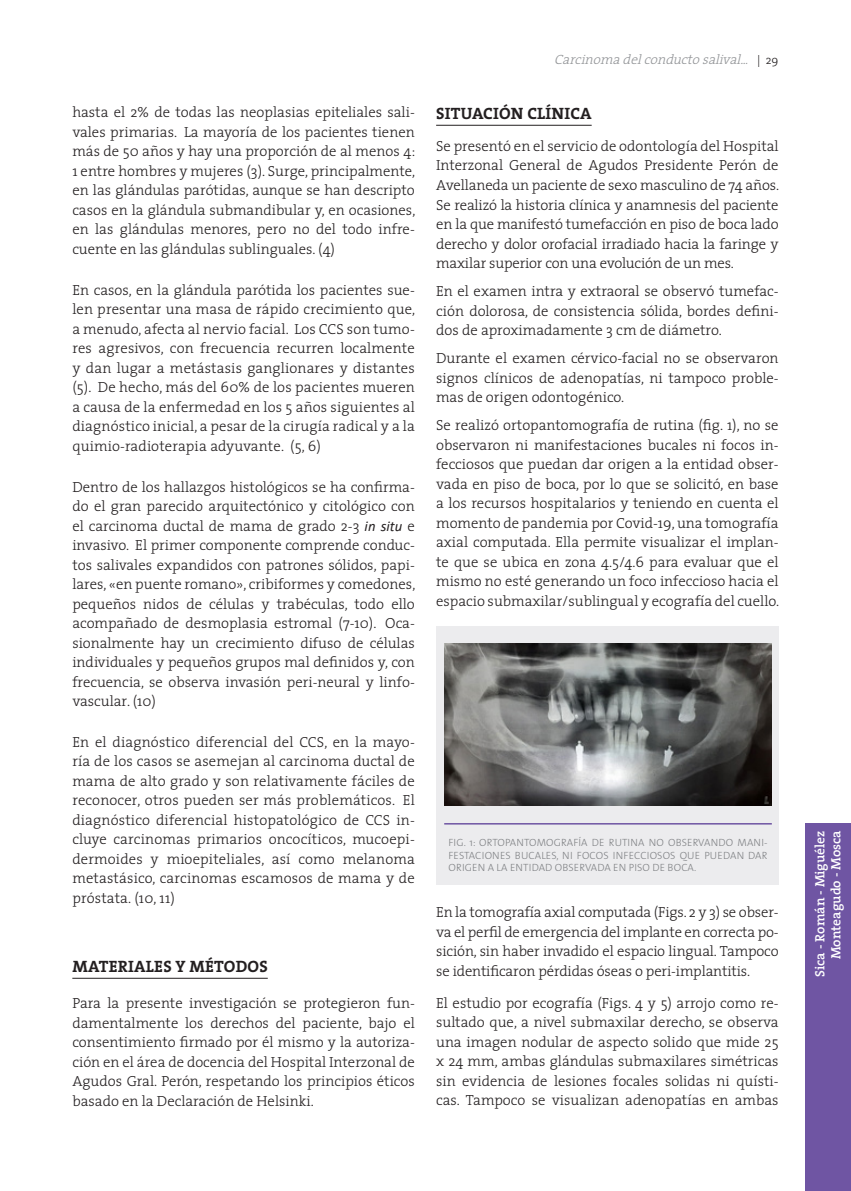
<style>
.page{position:relative;width:851px;height:1191px;background:#fff}
.page>*{position:absolute;margin:0;border:0;box-sizing:border-box;transform-origin:0 0}
.t1{font:700 16.5px "The Serif";letter-spacing:.015em;color:#231f20}
.t2{font:300 14.7px/19.5px "The Serif";color:#231f20;text-align:justify}
.t3{font:600 13.5px/16.2px "The Serif";color:#fff;text-align:right}
.t4{font:italic 300 13.5px "The Serif";color:#939598}
.t5{font:300 10.5px/12.6px "The Sans";letter-spacing:.015em;color:#808285;text-align:justify}
.s1{font-family:"Calibri";font-weight:400;font-style:italic}
.s2{font-style:normal;font-size:12px;color:#231f20}
</style>
<div class="page">
<div style="left:805px;top:823px;width:45px;height:368px;background:#6f55a3"></div>
<hr style="left:72px;top:978px;width:196px;height:1px;background:#231f20">
<hr style="left:436px;top:125px;width:155px;height:1px;background:#231f20">
<div style="left:436px;top:626px;width:342px;height:258px;background:#ececee"></div>
<img style="left:444px;top:643px;width:327px;height:162px">
<hr style="left:444px;top:823px;width:327px;height:1px;background:#6f55a3">
<p class="t2" style="left:72px;top:102px;width:344px">hasta el 2% de todas las neoplasias epiteliales sali&shy;vales primarias. La mayoría de los pacientes tienen más de 50 años y hay una proporción de al menos 4:<br>1 entre hombres y mujeres (3). Surge, principalmente, en las glándulas parótidas, aunque se han descripto casos en la glándula submandibular y, en ocasiones, en las glándulas menores, pero no del todo infre&shy;cuente en las glándulas sublinguales. (4)</p>
<p class="t2" style="left:72px;top:279px;width:344px">En casos, en la glándula parótida los pacientes sue&shy;len presentar una masa de rápido crecimiento que, a menudo, afecta al nervio facial. Los CCS son tumo&shy;res agresivos, con frecuencia recurren localmente y dan lugar a metástasis ganglionares y distantes (5). De hecho, más del 60% de los pacientes mueren a causa de la enfermedad en los 5 años siguientes al diagnóstico inicial, a pesar de la cirugía radical y a la quimio-radioterapia adyuvante. (5, 6)</p>
<p class="t2" style="left:72px;top:476px;width:344px">Dentro de los hallazgos histológicos se ha confirma&shy;do el gran parecido arquitectónico y citológico con el carcinoma ductal de mama de grado 2-3 <span class="s1">in situ</span> e invasivo. El primer componente comprende conduc&shy;tos salivales expandidos con patrones sólidos, papi&shy;lares, «en puente romano», cribiformes y comedones, pequeños nidos de células y trabéculas, todo ello acompañado de desmoplasia estromal (7-10). Oca&shy;sionalmente hay un crecimiento difuso de células individuales y pequeños grupos mal definidos y, con frecuencia, se observa invasión peri-neural y linfo&shy;vascular. (10)</p>
<p class="t2" style="left:72px;top:731px;width:344px">En el diagnóstico diferencial del CCS, en la mayo&shy;ría de los casos se asemejan al carcinoma ductal de mama de alto grado y son relativamente fáciles de reconocer, otros pueden ser más problemáticos. El diagnóstico diferencial histopatológico de CCS in&shy;cluye carcinomas primarios oncocíticos, mucoepi&shy;dermoides y mioepiteliales, así como melanoma metastásico, carcinomas escamosos de mama y de próstata. (10, 11)</p>
<p class="t1" style="left:72px;top:952px;width:197px">MATERIALES Y MÉTODOS</p>
<p class="t2" style="left:72px;top:993px;width:344px">Para la presente investigación se protegieron fun&shy;damentalmente los derechos del paciente, bajo el consentimiento firmado por él mismo y la autoriza&shy;ción en el área de docencia del Hospital Interzonal de Agudos Gral. Perón, respetando los principios éticos basado en la Declaración de Helsinki.</p>
<p class="t4" style="left:554px;top:49px;width:226px">Carcinomadelconductosalival... <span class="s2">| 2 9</span></p>
<p class="t1" style="left:436px;top:99px;width:157px">SITUACIÓN CLÍNICA</p>
<p class="t2" style="left:436px;top:136px;width:344px">Se presentó en el servicio de odontología del Hospital Interzonal General de Agudos Presidente Perón de Avellaneda un paciente de sexo masculino de 74 años.<br>Se realizó la historia clínica y anamnesis del paciente en la que manifestó tumefacción en piso de boca lado derecho y dolor orofacial irradiado hacia la faringe y maxilar superior con una evolución de un mes.</p>
<p class="t2" style="left:436px;top:281px;width:344px">En el examen intra y extraoral se observó tumefac&shy;ción dolorosa, de consistencia sólida, bordes defini&shy;dos de aproximadamente 3 cm de diámetro.</p>
<p class="t2" style="left:436px;top:348px;width:344px">Durante el examen cérvico-facial no se observaron signos clínicos de adenopatías, ni tampoco proble&shy;mas de origen odontogénico.</p>
<p class="t2" style="left:436px;top:415px;width:344px">Se realizó ortopantomografía de rutina (fig. 1), no se observaron ni manifestaciones bucales ni focos in&shy;fecciosos que puedan dar origen a la entidad obser&shy;vada en piso de boca, por lo que se solicitó, en base a los recursos hospitalarios y teniendo en cuenta el momento de pandemia por Covid-19, una tomografía axial computada. Ella permite visualizar el implan&shy;te que se ubica en zona 4.5/4.6 para evaluar que el mismo no esté generando un foco infeccioso hacia el espacio submaxilar/sublingual y ecografía del cuello.</p>
<p class="t5" style="left:448px;top:836px;width:320px">FIG. 1: ORTOPANTOMOGRAFÍA DE RUTINA NO OBSERVANDO MANI-FESTACIONES BUCALES, NI FOCOS INFECCIOSOS QUE PUEDAN DAR ORIGEN A LA ENTIDAD OBSERVADA EN PISO DE BOCA.</p>
<p class="t2" style="left:436px;top:901px;width:344px">En la tomografía axial computada (Figs. 2 y 3) se obser&shy;va el perfil de emergencia del implante en correcta po&shy;sición, sin haber invadido el espacio lingual. Tampoco se identificaron pérdidas óseas o peri-implantitis.</p>
<p class="t2" style="left:436px;top:992px;width:344px">El estudio por ecografía (Figs. 4 y 5) arrojo como re&shy;sultado que, a nivel submaxilar derecho, se observa una imagen nodular de aspecto solido que mide 25 x 24 mm, ambas glándulas submaxilares simétricas sin evidencia de lesiones focales solidas ni quísti&shy;cas. Tampoco se visualizan adenopatías en ambas</p>
<p class="t3" style="left:811px;top:976px;width:148px;rotate:-90deg">Sica - Román - Miguélez<br>Monteagudo - Mosca</p>
</div>
